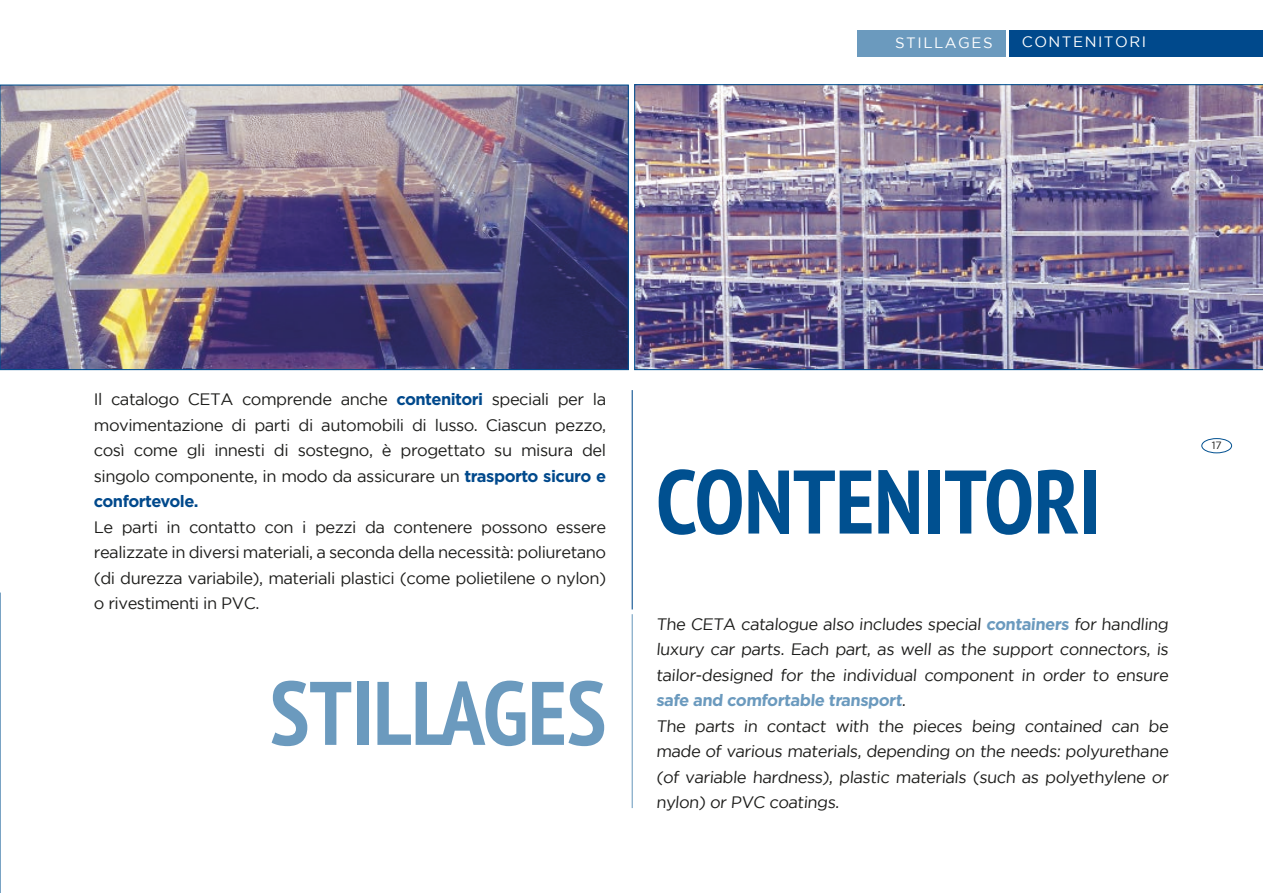
<style>
.page{position:relative;width:1263px;height:893px;background:#fff}
.page>*{position:absolute;margin:0;border:0;box-sizing:border-box;transform-origin:0 0}
.t1{font:700 condensed 90px "PT Sans";color:#005090}
.t2{font:700 condensed 90px "PT Sans";color:#6b9abe}
.t3{font:16.5px/25.5px "Gotham";letter-spacing:-.03em;color:#1d1d1b;text-align:justify}
.t4{font:15px "Gotham";letter-spacing:.1em;color:#fff}
.t5{font:15px "Gotham";color:#fff}
.t6{font:10.5px "Gotham";color:#1d1d1b}
.s1{font-weight:700;color:#00498c}
.s2{font-weight:700;color:#6b9abe}
</style>
<div class="page">
<svg style="left:0;top:593px;width:1px;height:300px"></svg>
<div style="left:1201px;top:438px;width:31px;height:15px;border:1px solid #005090;border-radius:50%"></div>
<div style="left:1010px;top:31px;width:253px;height:26px;background:#00498c"></div>
<hr style="left:632px;top:390px;width:1px;height:219px;background:#00498c">
<hr style="left:632px;top:614px;width:1px;height:194px;background:#6b9abe">
<div style="left:857px;top:31px;width:149px;height:26px;background:#6b9abe"></div>
<img style="left:2px;top:87px;width:625px;height:281px">
<div style="left:0;top:85px;width:629px;height:285px;border:1px solid #005090"></div>
<img style="left:634px;top:84px;width:629px;height:286px">
<p class="t4" style="left:1022px;top:34px;width:126px">CONTENITORI</p>
<p class="t4" style="left:895px;top:34px;width:99px">STILLAGES</p>
<p class="t5" style="left:972px;top:38px;width:84px">PONTEGGI</p>
<p class="t3" style="left:94px;top:387px;width:514px">Il catalogo CETA comprende anche <span class="s1">contenitori</span> speciali per la movimentazione di parti di automobili di lusso. Ciascun pezzo, così come gli innesti di sostegno, è progettato su misura del singolo componente, in modo da assicurare un <span class="s1">trasporto sicuro e confortevole.</span></p>
<p class="t3" style="left:94px;top:514px;width:514px">Le parti in contatto con i pezzi da contenere possono essere realizzate in diversi materiali, a seconda della necessità: poliuretano (di durezza variabile), materiali plastici (come polietilene o nylon) o rivestimenti in PVC.</p>
<h1 class="t2" style="left:270px;top:653px;width:338px">STILLAGES</h1>
<h1 class="t1" style="left:656px;top:442px;width:446px">CONTENITORI</h1>
<p class="t3" style="left:656px;top:611px;width:515px;text-align:left">The CETA catalogue also includes special <span class="s2">containers</span> for handling luxury car parts. Each part, as well as the support connectors, is tailor-designed for the individual component in order to ensure <span class="s2">safe and comfortable transport</span>.<br>The parts in contact with the pieces being contained can be made of various materials, depending on the needs: polyurethane (of variable hardness), plastic materials (such as polyethylene or nylon) or PVC coatings.</p>
<p class="t6" style="left:1212px;top:440px;width:12px">17</p>
</div>
